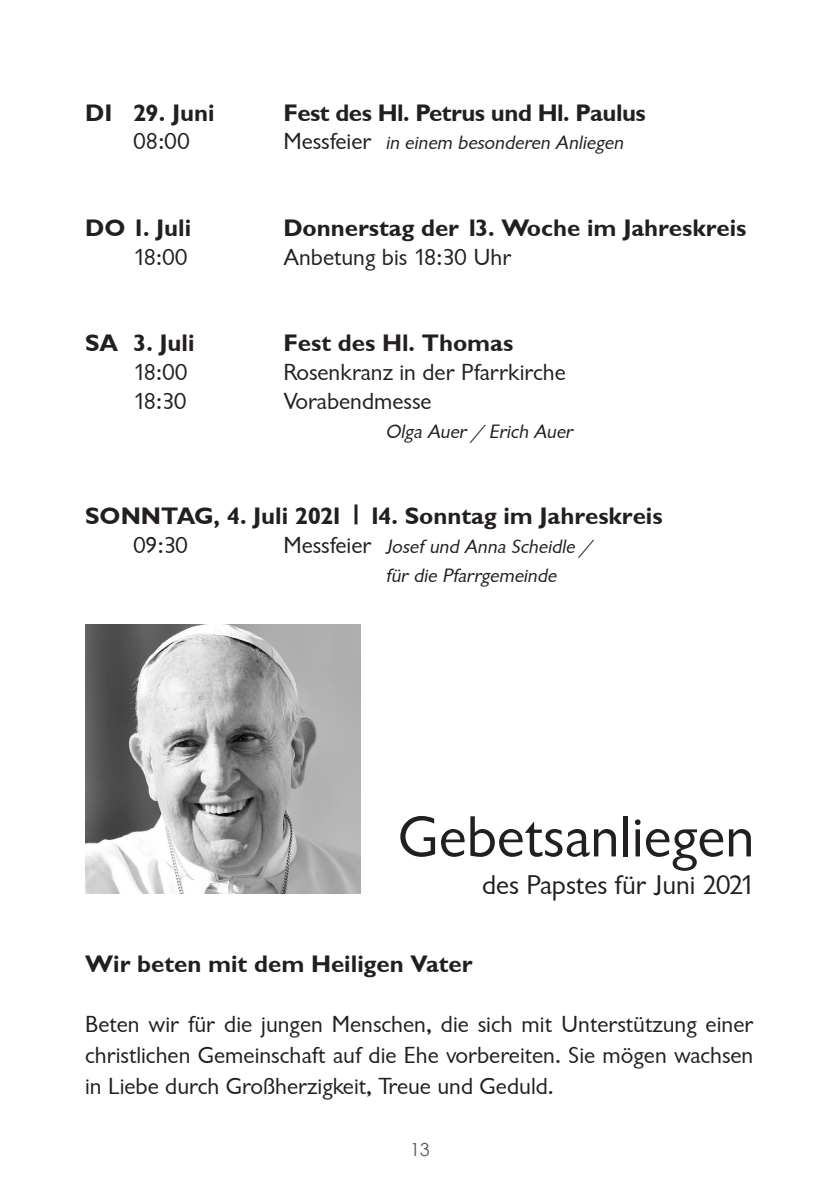
<style>
.page{position:relative;width:840px;height:1191px;background:#fff}
.page>*{position:absolute;margin:0;border:0;box-sizing:border-box;transform-origin:0 0}
.t1{font:60px "Garrison Sans";color:#231f20}
.t2{font:28px "Garrison Sans";color:#231f20}
.t3{font:24px/31px "Garrison Sans";color:#231f20;text-align:justify}
.t4{font:24px "Garrison Sans BOLD";color:#231f20}
.t5{font:24px "Garrison Sans BOLD";letter-spacing:-.02em;color:#231f20}
.t6{font:italic 20px "Garrison Sans";color:#231f20}
.t7{font:18px "Century Gothic";color:#57585a}
.s1{font-style:normal;font-size:24px}
</style>
<div class="page">
<img style="left:86px;top:624px;width:274px;height:269px">
<p class="t4" style="left:85px;top:99px;width:131px">DI 29. Juni</p>
<p class="t5" style="left:283px;top:99px;width:364px">Fest des Hl. Petrus und Hl. Paulus</p>
<p class="t3" style="left:133px;top:126px;width:58px">08:00</p>
<p class="t6" style="left:283px;top:132px;width:345px"><span class="s1">M e s sfe i e r</span> in einem besonderen Anliegen</p>
<p class="t4" style="left:85px;top:214px;width:108px">DO 1. Juli</p>
<p class="t4" style="left:283px;top:214px;width:464px">Donnerstag der 13. Woche im Jahreskreis</p>
<p class="t3" style="left:133px;top:242px;width:56px">18:00</p>
<p class="t3" style="left:283px;top:242px;width:229px">Anbetung bis 18:30 Uhr</p>
<p class="t4" style="left:85px;top:330px;width:111px">SA 3. Juli</p>
<p class="t4" style="left:283px;top:330px;width:231px">Fest des Hl. Thomas</p>
<p class="t3" style="left:133px;top:357px;width:56px">18:00</p>
<p class="t3" style="left:283px;top:357px;width:284px">Rosenkranz in der Pfarrkirche</p>
<p class="t3" style="left:133px;top:386px;width:55px">18:30</p>
<p class="t3" style="left:283px;top:386px;width:150px">Vorabendmesse</p>
<p class="t6" style="left:385px;top:420px;width:193px">Olga Auer / Erich Auer</p>
<p class="t4" style="left:85px;top:502px;width:578px">SONNTAG, 4. Juli 2021 | 14. Sonntag im Jahreskreis</p>
<p class="t3" style="left:133px;top:530px;width:56px">09:30</p>
<p class="t6" style="left:283px;top:535px;width:310px"><span class="s1">M e s s fe i e r</span> Josef und Anna Scheidle /</p>
<p class="t6" style="left:385px;top:564px;width:176px">für die Pfarrgemeinde</p>
<p class="t1" style="left:397px;top:804px;width:358px">Gebetsanliegen</p>
<p class="t2" style="left:482px;top:870px;width:274px">des Papstes für Juni 2021</p>
<p class="t4" style="left:85px;top:950px;width:389px">Wir beten mit dem Heiligen Vater</p>
<p class="t3" style="left:85px;top:1009px;width:669px">Beten wir für die jungen Menschen, die sich mit Unterstützung einer christlichen Gemeinschaft auf die Ehe vorbereiten. Sie mögen wachsen in Liebe durch Großherzigkeit, Treue und Geduld.</p>
<p class="t7" style="left:410px;top:1137px;width:10px">13</p>
</div>
